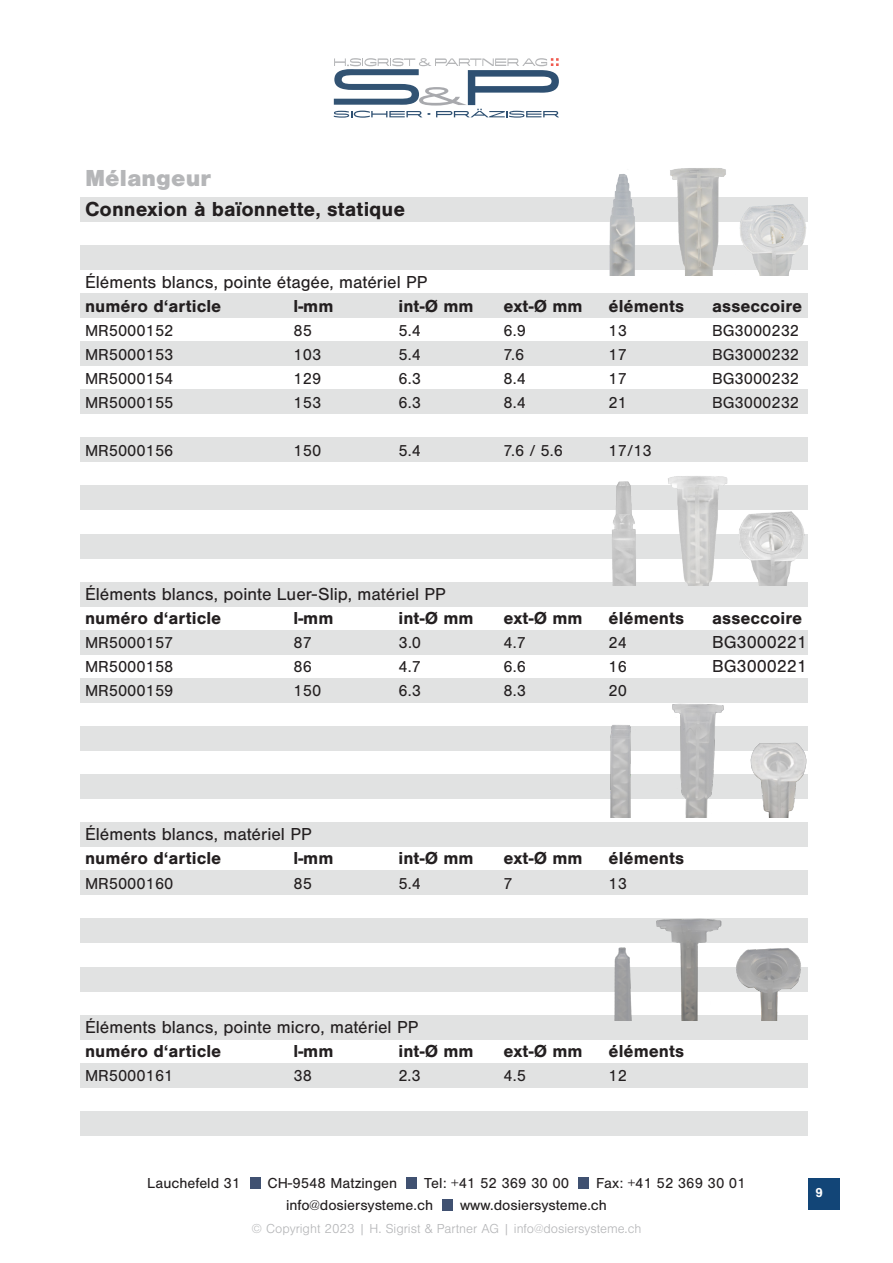
<style>
.page{position:relative;width:893px;height:1263px;background:#fff}
.page>*{position:absolute;margin:0;border:0;box-sizing:border-box;transform-origin:0 0}
.t1{font:900 24px "Nimbus San";color:#b5b6b8}
.t2{font:700 21px "Nimbus San";color:#231f20}
.t3{font:700 18px "Nimbus San";color:#231f20}
.t4{font:18px "Nimbus San";color:#231f20}
.t5{font:16.5px "Nimbus San";color:#231f20}
.t6{font:15px "Nimbus San";color:#231f20}
.t7{font:300 13.5px "Nimbus San";color:#b5b6b8}
.t8{font:700 13.5px "Nimbus San";color:#fff}
</style>
<div class="page">
<div style="left:808px;top:1178px;width:31px;height:31px;background:#124577"></div>
<div style="left:250px;top:1178px;width:10px;height:11px;background:#405171"></div>
<div style="left:406px;top:1178px;width:11px;height:11px;background:#405171"></div>
<div style="left:442px;top:1199px;width:11px;height:11px;background:#405171"></div>
<div style="left:578px;top:1178px;width:10px;height:11px;background:#405171"></div>
<svg style="left:334px;top:58px;width:225px;height:60px"></svg>
<div style="left:81px;top:293px;width:727px;height:24px;background:#e1e2e2"></div>
<div style="left:81px;top:197px;width:727px;height:24px;background:#e1e2e2"></div>
<div style="left:81px;top:341px;width:727px;height:25px;background:#e1e2e2"></div>
<div style="left:81px;top:245px;width:727px;height:24px;background:#e1e2e2"></div>
<div style="left:81px;top:390px;width:727px;height:24px;background:#e1e2e2"></div>
<div style="left:81px;top:438px;width:727px;height:24px;background:#e1e2e2"></div>
<div style="left:81px;top:486px;width:727px;height:24px;background:#e1e2e2"></div>
<div style="left:81px;top:534px;width:727px;height:24px;background:#e1e2e2"></div>
<div style="left:81px;top:582px;width:727px;height:24px;background:#e1e2e2"></div>
<div style="left:81px;top:630px;width:727px;height:24px;background:#e1e2e2"></div>
<div style="left:81px;top:678px;width:727px;height:24px;background:#e1e2e2"></div>
<div style="left:81px;top:726px;width:727px;height:24px;background:#e1e2e2"></div>
<div style="left:81px;top:774px;width:727px;height:25px;background:#e1e2e2"></div>
<div style="left:81px;top:823px;width:727px;height:24px;background:#e1e2e2"></div>
<div style="left:81px;top:871px;width:727px;height:24px;background:#e1e2e2"></div>
<div style="left:81px;top:919px;width:727px;height:24px;background:#e1e2e2"></div>
<div style="left:81px;top:967px;width:727px;height:24px;background:#e1e2e2"></div>
<div style="left:81px;top:1015px;width:727px;height:24px;background:#e1e2e2"></div>
<div style="left:81px;top:1063px;width:727px;height:24px;background:#e1e2e2"></div>
<div style="left:81px;top:1111px;width:727px;height:24px;background:#e1e2e2"></div>
<img style="left:581px;top:476px;width:227px;height:110px">
<img style="left:581px;top:702px;width:227px;height:115px">
<img style="left:576px;top:918px;width:232px;height:102px">
<img style="left:581px;top:168px;width:227px;height:108px">
<p class="t1" style="left:85px;top:164px;width:128px">Mélangeur</p>
<p class="t2" style="left:85px;top:197px;width:322px">Connexion à baïonnette, statique</p>
<p class="t4" style="left:85px;top:273px;width:344px">Éléments blancs, pointe étagée, matériel PP</p>
<p class="t3" style="left:85px;top:296px;width:138px">numéro d‘article</p>
<p class="t3" style="left:294px;top:296px;width:41px">l-mm</p>
<p class="t3" style="left:399px;top:296px;width:77px">int-Ø mm</p>
<p class="t3" style="left:504px;top:296px;width:81px">ext-Ø mm</p>
<p class="t3" style="left:609px;top:296px;width:77px">éléments</p>
<p class="t3" style="left:712px;top:296px;width:92px">asseccoire</p>
<p class="t5" style="left:85px;top:322px;width:90px">MR5000152</p>
<p class="t5" style="left:294px;top:322px;width:20px">85</p>
<p class="t5" style="left:399px;top:322px;width:24px">5.4</p>
<p class="t5" style="left:504px;top:322px;width:24px">6.9</p>
<p class="t5" style="left:609px;top:322px;width:20px">13</p>
<p class="t5" style="left:712px;top:322px;width:89px">BG3000232</p>
<p class="t5" style="left:85px;top:346px;width:90px">MR5000153</p>
<p class="t5" style="left:294px;top:346px;width:29px">103</p>
<p class="t5" style="left:399px;top:346px;width:24px">5.4</p>
<p class="t5" style="left:504px;top:346px;width:22px">7.6</p>
<p class="t5" style="left:609px;top:346px;width:20px">17</p>
<p class="t5" style="left:712px;top:346px;width:89px">BG3000232</p>
<p class="t5" style="left:85px;top:370px;width:90px">MR5000154</p>
<p class="t5" style="left:294px;top:370px;width:29px">129</p>
<p class="t5" style="left:399px;top:370px;width:24px">6.3</p>
<p class="t5" style="left:504px;top:370px;width:24px">8.4</p>
<p class="t5" style="left:609px;top:370px;width:20px">17</p>
<p class="t5" style="left:712px;top:370px;width:89px">BG3000232</p>
<p class="t5" style="left:85px;top:394px;width:90px">MR5000155</p>
<p class="t5" style="left:294px;top:394px;width:29px">153</p>
<p class="t5" style="left:399px;top:394px;width:24px">6.3</p>
<p class="t5" style="left:504px;top:394px;width:24px">8.4</p>
<p class="t5" style="left:609px;top:394px;width:20px">21</p>
<p class="t5" style="left:712px;top:394px;width:89px">BG3000232</p>
<p class="t5" style="left:85px;top:442px;width:90px">MR5000156</p>
<p class="t5" style="left:294px;top:442px;width:29px">150</p>
<p class="t5" style="left:399px;top:442px;width:24px">5.4</p>
<p class="t5" style="left:504px;top:442px;width:61px">7.6 / 5.6</p>
<p class="t5" style="left:609px;top:442px;width:45px">17/13</p>
<p class="t4" style="left:85px;top:585px;width:362px">Éléments blancs, pointe Luer-Slip, matériel PP</p>
<p class="t3" style="left:85px;top:608px;width:138px">numéro d‘article</p>
<p class="t3" style="left:294px;top:608px;width:41px">l-mm</p>
<p class="t3" style="left:399px;top:608px;width:77px">int-Ø mm</p>
<p class="t3" style="left:504px;top:608px;width:81px">ext-Ø mm</p>
<p class="t3" style="left:609px;top:608px;width:77px">éléments</p>
<p class="t3" style="left:712px;top:608px;width:92px">asseccoire</p>
<p class="t5" style="left:85px;top:634px;width:90px">MR5000157</p>
<p class="t5" style="left:294px;top:634px;width:20px">87</p>
<p class="t5" style="left:399px;top:634px;width:24px">3.0</p>
<p class="t5" style="left:504px;top:634px;width:24px">4.7</p>
<p class="t5" style="left:609px;top:634px;width:20px">24</p>
<p class="t4" style="left:712px;top:633px;width:97px">BG3000221</p>
<p class="t5" style="left:85px;top:658px;width:90px">MR5000158</p>
<p class="t5" style="left:294px;top:658px;width:20px">86</p>
<p class="t5" style="left:399px;top:658px;width:24px">4.7</p>
<p class="t5" style="left:504px;top:658px;width:24px">6.6</p>
<p class="t5" style="left:609px;top:658px;width:20px">16</p>
<p class="t4" style="left:712px;top:657px;width:97px">BG3000221</p>
<p class="t5" style="left:85px;top:682px;width:90px">MR5000159</p>
<p class="t5" style="left:294px;top:682px;width:29px">150</p>
<p class="t5" style="left:399px;top:682px;width:24px">6.3</p>
<p class="t5" style="left:504px;top:682px;width:24px">8.3</p>
<p class="t5" style="left:609px;top:682px;width:20px">20</p>
<p class="t4" style="left:85px;top:825px;width:228px">Éléments blancs, matériel PP</p>
<p class="t3" style="left:85px;top:848px;width:138px">numéro d‘article</p>
<p class="t3" style="left:294px;top:848px;width:41px">l-mm</p>
<p class="t3" style="left:399px;top:848px;width:77px">int-Ø mm</p>
<p class="t3" style="left:504px;top:848px;width:81px">ext-Ø mm</p>
<p class="t3" style="left:609px;top:848px;width:77px">éléments</p>
<p class="t5" style="left:85px;top:874px;width:90px">MR5000160</p>
<p class="t5" style="left:294px;top:874px;width:20px">85</p>
<p class="t5" style="left:399px;top:874px;width:24px">5.4</p>
<p class="t5" style="left:504px;top:874px;width:11px">7</p>
<p class="t5" style="left:609px;top:874px;width:20px">13</p>
<p class="t4" style="left:85px;top:1017px;width:335px">Éléments blancs, pointe micro, matériel PP</p>
<p class="t3" style="left:85px;top:1040px;width:138px">numéro d‘article</p>
<p class="t3" style="left:294px;top:1040px;width:41px">l-mm</p>
<p class="t3" style="left:399px;top:1040px;width:77px">int-Ø mm</p>
<p class="t3" style="left:504px;top:1040px;width:81px">ext-Ø mm</p>
<p class="t3" style="left:609px;top:1040px;width:77px">éléments</p>
<p class="t5" style="left:85px;top:1066px;width:90px">MR5000161</p>
<p class="t5" style="left:294px;top:1066px;width:20px">38</p>
<p class="t5" style="left:399px;top:1066px;width:24px">2.3</p>
<p class="t5" style="left:504px;top:1066px;width:24px">4.5</p>
<p class="t5" style="left:609px;top:1066px;width:20px">12</p>
<p class="t6" style="left:147px;top:1175px;width:95px">Lauchefeld 31</p>
<p class="t6" style="left:267px;top:1175px;width:131px">CH-9548 Matzingen</p>
<p class="t6" style="left:424px;top:1175px;width:146px">Tel: +41 52 369 30 00</p>
<p class="t6" style="left:596px;top:1175px;width:151px">Fax: +41 52 369 30 01</p>
<p class="t6" style="left:286px;top:1196px;width:149px">info@dosiersysteme.ch</p>
<p class="t6" style="left:460px;top:1196px;width:148px">www.dosiersysteme.ch</p>
<p class="t7" style="left:252px;top:1221px;width:391px">© Copyright 2023 | H. Sigrist &amp; Partner AG | info@dosiersysteme.ch</p>
<p class="t8" style="left:815px;top:1185px;width:9px">9</p>
</div>
